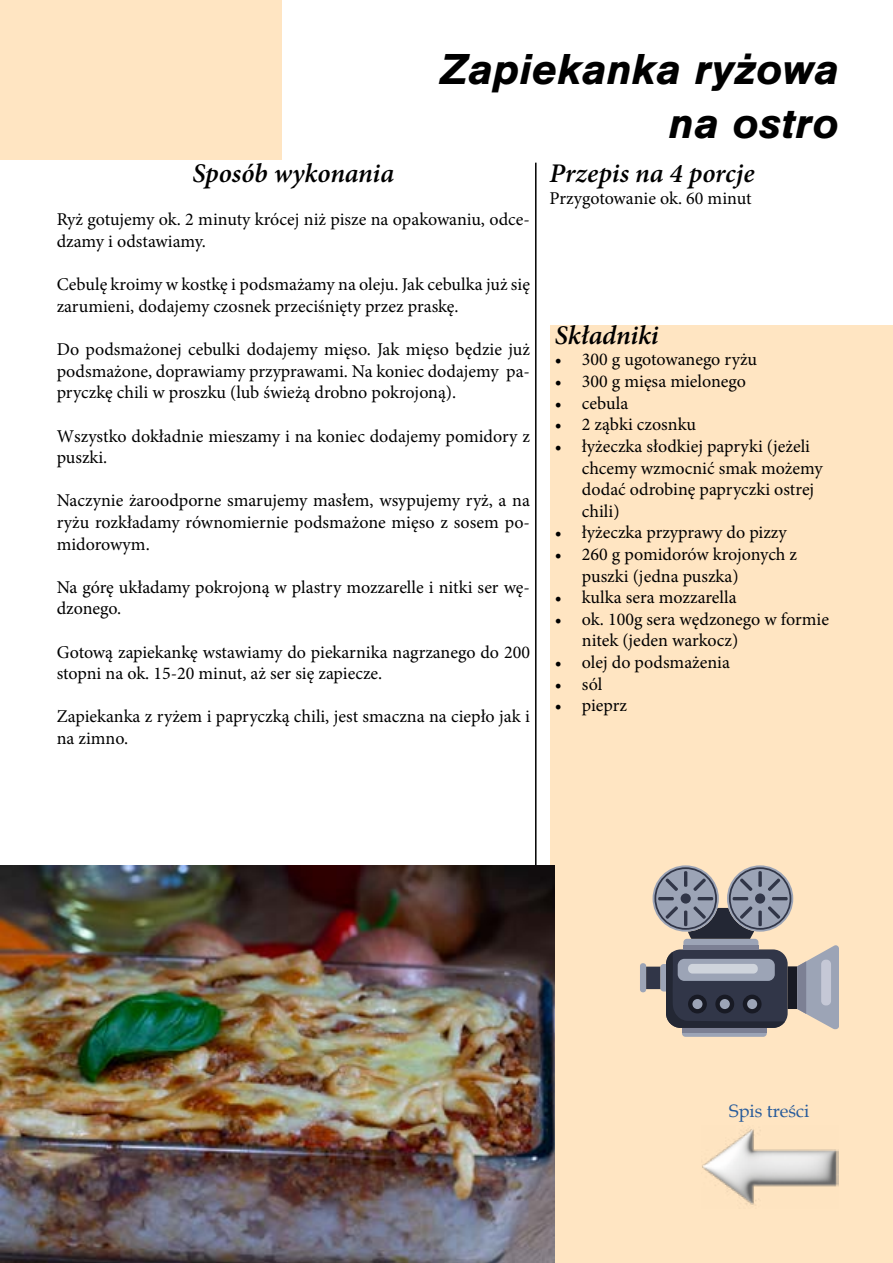
<style>
.page{position:relative;width:893px;height:1263px;background:#fff}
.page>*{position:absolute;margin:0;border:0;box-sizing:border-box;transform-origin:0 0}
.t1{font:italic 700 45px/54px "Nimbus San";color:#000;text-align:right}
.t2{font:italic 600 27px "Minion Pro";letter-spacing:-.005em;color:#000}
.t3{font:18px/21.6px "Minion Pro";color:#000}
.t4{font:18px "Book Antiqua";color:#275b9b}
</style>
<div class="page">
<div style="left:0;top:0;width:282px;height:160px;background:#ffe5c2"></div>
<div style="left:551px;top:326px;width:342px;height:937px;background:#ffe5c2"></div>
<hr style="left:535px;top:163px;width:1px;height:702px;background:#000">
<img style="left:0;top:865px;width:555px;height:398px">
<img style="left:702px;top:1128px;width:137px;height:78px">
<div style="left:640px;top:963px;width:6px;height:29px;background:#9ca4b6;border-radius:3px"></div>
<svg style="left:646px;top:867px;width:193px;height:170px"></svg>
<h1 class="t1" style="left:439px;top:42px;width:401px">Zapiekanka ryżowa na ostro</h1>
<h2 class="t2" style="left:193px;top:155px;width:203px">Sposób wykonania</h2>
<p class="t3" style="left:57px;top:209px;width:475px">Ryż gotujemy ok. 2 minuty krócej niż pisze na opakowaniu, odce&shy;dzamy i odstawiamy.</p>
<p class="t3" style="left:57px;top:274px;width:475px">Cebulę kroimy w kostkę i podsmażamy na oleju. Jak cebulka już się zarumieni, dodajemy czosnek przeciśnięty przez praskę.</p>
<p class="t3" style="left:57px;top:339px;width:475px;text-align:justify">Do podsmażonej cebulki dodajemy mięso. Jak mięso będzie już podsmażone, doprawiamy przyprawami. Na koniec dodajemy pa&shy;pryczkę chili w proszku (lub świeżą drobno pokrojoną).</p>
<p class="t3" style="left:57px;top:425px;width:475px">Wszystko dokładnie mieszamy i na koniec dodajemy pomidory z puszki.</p>
<p class="t3" style="left:57px;top:490px;width:475px;text-align:justify">Naczynie żaroodporne smarujemy masłem, wsypujemy ryż, a na ryżu rozkładamy równomiernie podsmażone mięso z sosem po&shy;midorowym.</p>
<p class="t3" style="left:57px;top:576px;width:475px">Na górę układamy pokrojoną w plastry mozzarelle i nitki ser wę&shy;dzonego.</p>
<p class="t3" style="left:57px;top:641px;width:475px">Gotową zapiekankę wstawiamy do piekarnika nagrzanego do 200 stopni na ok. 15-20 minut, aż ser się zapiecze.</p>
<p class="t3" style="left:57px;top:706px;width:475px">Zapiekanka z ryżem i papryczką chili, jest smaczna na ciepło jak i na zimno.</p>
<h2 class="t2" style="left:550px;top:155px;width:206px">Przepis na 4 porcje</h2>
<p class="t3" style="left:550px;top:187px;width:203px">Przygotowanie ok. 60 minut</p>
<h2 class="t2" style="left:555px;top:316px;width:105px">Składniki</h2>
<p class="t3" style="left:555px;top:349px;width:204px">• 300 g ugotowanego ryżu</p>
<p class="t3" style="left:555px;top:371px;width:192px">• 300 g mięsa mielonego</p>
<p class="t3" style="left:555px;top:392px;width:75px">• cebula</p>
<p class="t3" style="left:555px;top:414px;width:143px">• 2 ząbki czosnku</p>
<p class="t3" style="left:582px;top:435px;width:242px;text-indent:-27px">• łyżeczka słodkiej papryki (jeżeli chcemy wzmocnić smak możemy dodać odrobinę papryczki ostrej chili)</p>
<p class="t3" style="left:555px;top:522px;width:233px">• łyżeczka przyprawy do pizzy</p>
<p class="t3" style="left:582px;top:543px;width:217px;text-indent:-27px">• 260 g pomidorów krojonych z puszki (jedna puszka)</p>
<p class="t3" style="left:555px;top:587px;width:183px">• kulka sera mozzarella</p>
<p class="t3" style="left:582px;top:608px;width:249px;text-indent:-27px">• ok. 100g sera wędzonego w formie nitek (jeden warkocz)</p>
<p class="t3" style="left:555px;top:651px;width:177px">• olej do podsmażenia</p>
<p class="t3" style="left:555px;top:673px;width:49px">• sól</p>
<p class="t3" style="left:555px;top:695px;width:74px">• pieprz</p>
<p class="t4" style="left:729px;top:1098px;width:82px">Spis treści</p>
</div>
